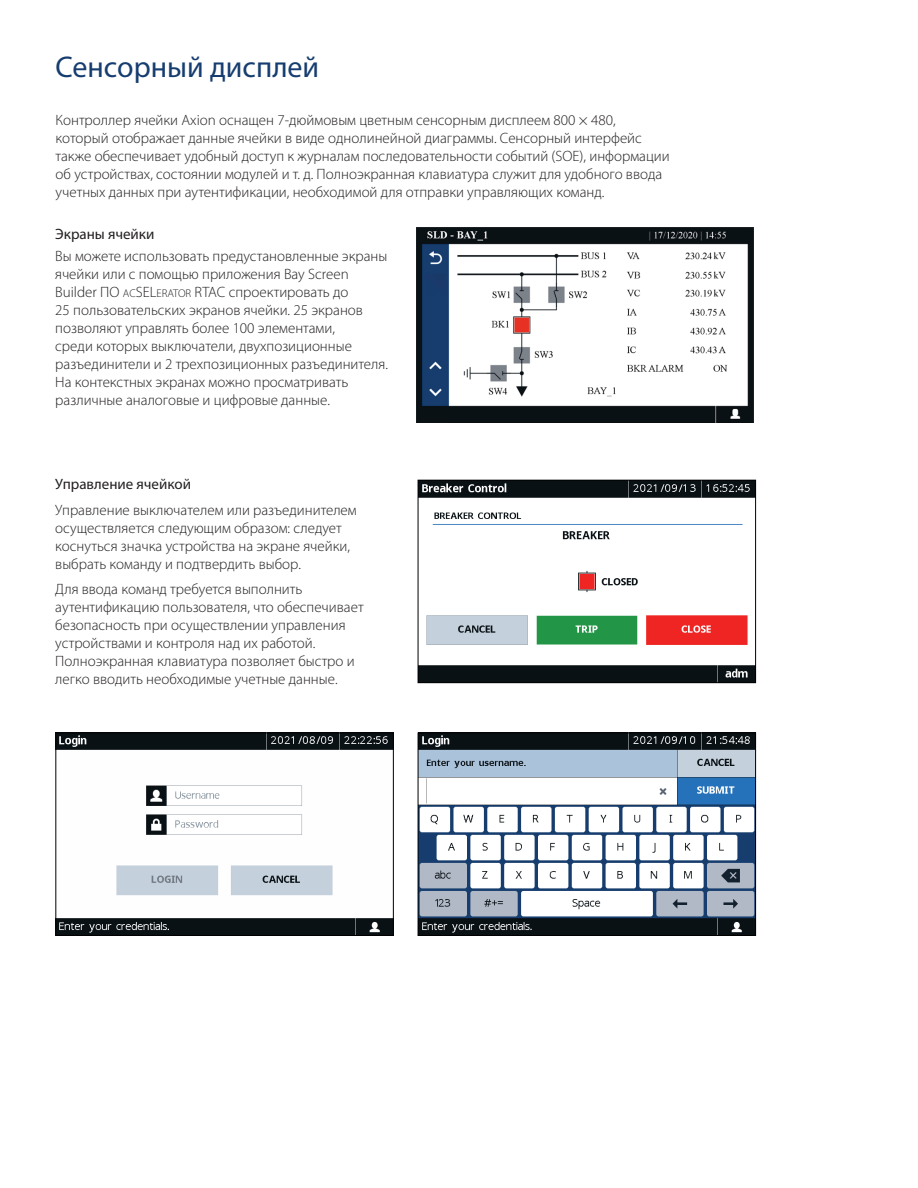
<style>
.page{position:relative;width:918px;height:1188px;background:#fff}
.page>*{position:absolute;margin:0;border:0;box-sizing:border-box;transform-origin:0 0}
.t1{font:30px "Myriad Pro";color:#163d6f}
.t2{font:300 15px/18px "Myriad Pro";color:#231f20}
.t3{font:15px "Myriad Pro";color:#231f20}
.s1{font-size:11.25px}
</style>
<div class="page">
<img style="left:416px;top:227px;width:338px;height:195px">
<img style="left:420px;top:482px;width:334px;height:199px">
<div style="left:418px;top:480px;width:338px;height:203px;border:1px solid #000"></div>
<img style="left:420px;top:735px;width:334px;height:199px">
<div style="left:418px;top:733px;width:338px;height:203px;border:1px solid #000"></div>
<img style="left:58px;top:735px;width:334px;height:199px">
<div style="left:56px;top:733px;width:338px;height:203px;border:1px solid #000"></div>
<h1 class="t1" style="left:56px;top:48px;width:265px">Сенсорный дисплей</h1>
<p class="t2" style="left:56px;top:111px;width:616px">Контроллер ячейки Axion оснащен 7-дюймовым цветным сенсорным дисплеем 800 × 480, который отображает данные ячейки в виде однолинейной диаграммы. Сенсорный интерфейс также обеспечивает удобный доступ к журналам последовательности событий (SOE), информации об устройствах, состоянии модулей и т. д. Полноэкранная клавиатура служит для удобного ввода учетных данных при аутентификации, необходимой для отправки управляющих команд.</p>
<p class="t3" style="left:55px;top:224px;width:101px">Экраны ячейки</p>
<p class="t2" style="left:55px;top:247px;width:334px">Вы можете использовать предустановленные экраны ячейки или с помощью приложения Bay Screen Builder ПО <span class="s1">AC</span>SEL<span class="s1">ERATOR</span> RTAC спроектировать до<br>25 пользовательских экранов ячейки. 25 экранов позволяют управлять более 100 элементами,<br>среди которых выключатели, двухпозиционные разъединители и 2 трехпозиционных разъединителя.<br>На контекстных экранах можно просматривать различные аналоговые и цифровые данные.</p>
<p class="t3" style="left:55px;top:475px;width:137px">Управление ячейкой</p>
<p class="t2" style="left:55px;top:501px;width:303px">Управление выключателем или разъединителем осуществляется следующим образом: следует коснуться значка устройства на экране ячейки, выбрать команду и подтвердить выбор.</p>
<p class="t2" style="left:55px;top:581px;width:310px">Для ввода команд требуется выполнить аутентификацию пользователя, что обеспечивает безопасность при осуществлении управления устройствами и контроля над их работой.<br>Полноэкранная клавиатура позволяет быстро и легко вводить необходимые учетные данные.</p>
</div>
